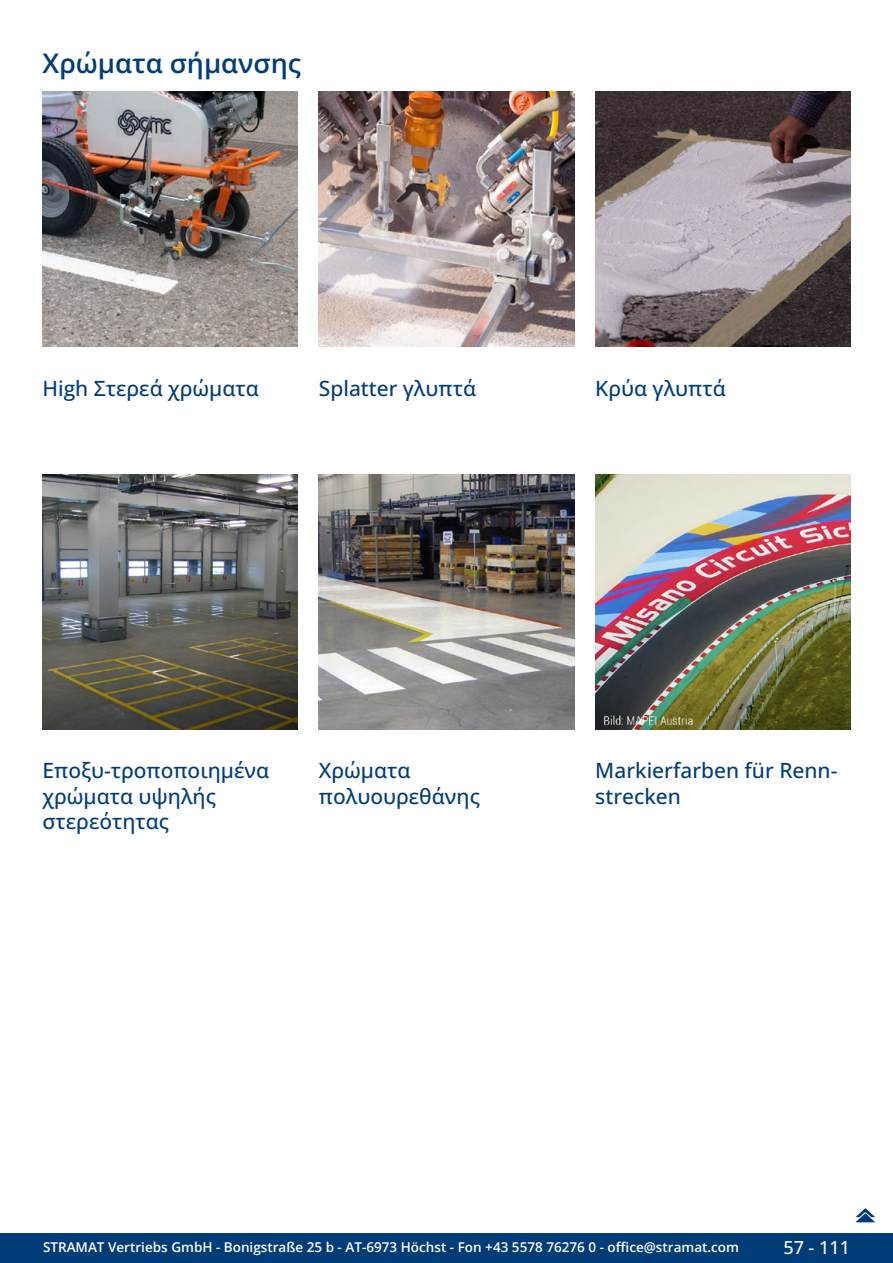
<style>
.page{position:relative;width:893px;height:1263px;background:#fff}
.page>*{position:absolute;margin:0;border:0;box-sizing:border-box;transform-origin:0 0}
.GruppeName{font:600 27px "Open Sans";color:#003d78}
.Übersicth{font:500 21px/25.2px "Open Sans";color:#003d78}
.t1{font:500 18px "Open Sans";color:#fff}
.t2{font:600 13.5px "Open Sans";color:#fff}
</style>
<div class="page">
<div style="left:0;top:1233px;width:893px;height:30px;background:#003d78"></div>
<img style="left:43px;top:91px;width:255px;height:256px">
<img style="left:43px;top:474px;width:255px;height:255px">
<img style="left:319px;top:91px;width:255px;height:256px">
<img style="left:319px;top:474px;width:255px;height:255px">
<img style="left:595px;top:91px;width:255px;height:256px">
<img style="left:595px;top:474px;width:255px;height:255px">
<svg style="left:855px;top:1208px;width:21px;height:15px"></svg>
<p class="GruppeName" style="left:43px;top:44px;width:260px">Χρώματα σήμανσης</p>
<p class="Übersicth" style="left:43px;top:375px;width:218px">High Στερεά χρώματα</p>
<p class="Übersicth" style="left:319px;top:375px;width:159px">Splatter γλυπτά</p>
<p class="Übersicth" style="left:595px;top:375px;width:132px">Κρύα γλυπτά</p>
<p class="Übersicth" style="left:43px;top:758px;width:228px">Εποξυ-τροποποιημένα χρώματα υψηλής στερεότητας</p>
<p class="Übersicth" style="left:319px;top:758px;width:162px">Χρώματα πολυουρεθάνης</p>
<p class="Übersicth" style="left:595px;top:758px;width:242px">Markierfarben für Renn&shy;strecken</p>
<p class="t2" style="left:43px;top:1238px;width:698px">STRAMAT Vertriebs GmbH - Bonigstraße 25 b - AT-6973 Höchst - Fon +43 5578 76276 0 - office@stramat.com</p>
<p class="t1" style="left:783px;top:1234px;width:68px">57 - 111</p>
</div>
